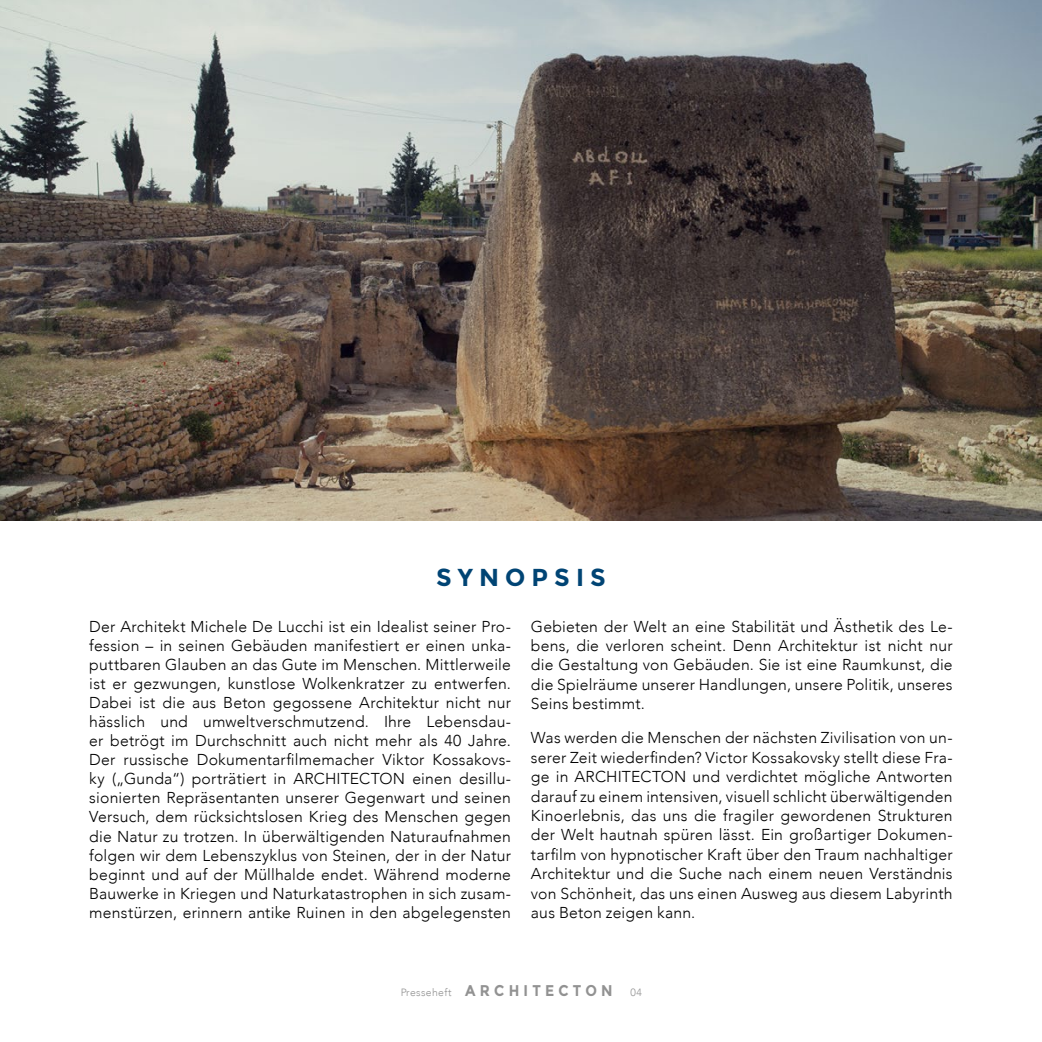
<style>
.page{position:relative;width:1042px;height:1042px;background:#fff}
.page>*{position:absolute;margin:0;border:0;box-sizing:border-box;transform-origin:0 0}
.t1{font:700 24.5px "Montserrat";letter-spacing:.25em;color:#004474}
.t2{font:300 15.75px/19.1px "Avenir";letter-spacing:.015em;color:#000;text-align:justify}
.t3{font:700 15.58px "Montserrat";letter-spacing:.3em;color:#929292;scale:.9 1}
.t4{font:300 10.5px "Avenir";color:#929292}
.s1{font-family:"Avenir";font-weight:300;font-size:10.5px}
</style>
<div class="page">
<img style="left:0;top:0;width:1042px;height:521px">
<h1 class="t1" style="left:436px;top:562px;width:171px">SYNOPSIS</h1>
<p class="t2" style="left:531px;top:616px;width:423px">Gebieten der Welt an eine Stabilität und Ästhetik des Le&shy;bens, die verloren scheint. Denn Architektur ist nicht nur die Gestaltung von Gebäuden. Sie ist eine Raumkunst, die die Spielräume unserer Handlungen, unsere Politik, unseres Seins bestimmt.</p>
<p class="t2" style="left:531px;top:728px;width:423px">Was werden die Menschen der nächsten Zivilisation von un&shy;serer Zeit wiederfinden? Victor Kossakovsky stellt diese Fra&shy;ge in ARCHITECTON und verdichtet mögliche Antworten darauf zu einem intensiven, visuell schlicht überwältigenden Kinoerlebnis, das uns die fragiler gewordenen Strukturen der Welt hautnah spüren lässt. Ein großartiger Dokumen&shy;tarfilm von hypnotischer Kraft über den Traum nachhaltiger Architektur und die Suche nach einem neuen Verständnis von Schönheit, das uns einen Ausweg aus diesem Labyrinth aus Beton zeigen kann.</p>
<p class="t2" style="left:89px;top:616px;width:423px">Der Architekt Michele De Lucchi ist ein Idealist seiner Pro&shy;fession – in seinen Gebäuden manifestiert er einen unka&shy;puttbaren Glauben an das Gute im Menschen. Mittlerweile ist er gezwungen, kunstlose Wolkenkratzer zu entwerfen.<br>Dabei ist die aus Beton gegossene Architektur nicht nur hässlich und umweltverschmutzend. Ihre Lebensdau&shy;er betrögt im Durchschnitt auch nicht mehr als 40 Jahre.<br>Der russische Dokumentarfilmemacher Viktor Kossakovs&shy;ky („Gunda“) porträtiert in ARCHITECTON einen desillu&shy;sionierten Repräsentanten unserer Gegenwart und seinen Versuch, dem rücksichtslosen Krieg des Menschen gegen die Natur zu trotzen. In überwältigenden Naturaufnahmen folgen wir dem Lebenszyklus von Steinen, der in der Natur beginnt und auf der Müllhalde endet. Während moderne Bauwerke in Kriegen und Naturkatastrophen in sich zusam&shy;menstürzen, erinnern antike Ruinen in den abgelegensten</p>
<p class="t3" style="left:400px;top:981px;width:238px"><span class="s1">Presseheft</span> ARCHITECTON</p>
<p class="t4" style="left:630px;top:986px;width:13px">04</p>
</div>
